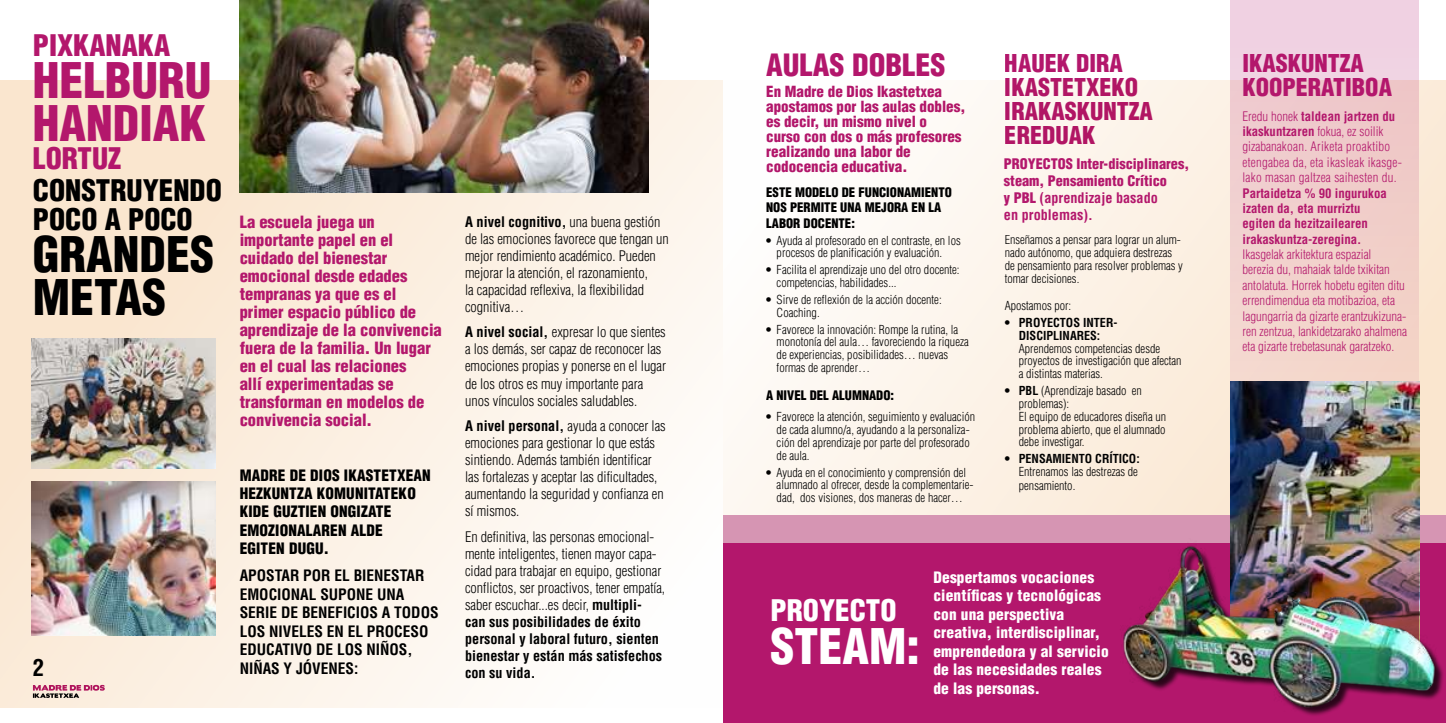
<style>
.page{position:relative;width:1446px;height:723px;background:#fff}
.page>*{position:absolute;margin:0;border:0;box-sizing:border-box;transform-origin:0 0}
.t1{font:900 condensed 47.85px/42.9px "Helvetica LT Std";color:#b3176c}
.t2{font:900 condensed 47.85px/42.9px "Helvetica LT Std";color:#000}
.t3{font:900 condensed 47.85px "Helvetica LT Std";color:#fff}
.t4{font:900 condensed 30px "Helvetica LT Std";color:#b3176c}
.t5{font:900 condensed 29.1px/29.1px "Helvetica LT Std";color:#000}
.t6{font:900 condensed 29.1px "Helvetica LT Std";color:#b3176c}
.t7{font:900 condensed 29.1px "Helvetica LT Std";color:#fff}
.t8{font:900 condensed 24px/24px "Helvetica LT Std";color:#b3176c}
.t9{font:700 condensed 22.8px "Helvetica LT Std";color:#000}
.t10{font:900 condensed 16.5px/18px "Helvetica LT Std";color:#b3176c}
.t11{font:900 condensed 15.3px/18.5px "Helvetica LT Std";letter-spacing:.01em;color:#fff}
.t12{font:700 condensed 15.3px/18.5px "Helvetica LT Std";color:#000}
.t13{font:900 condensed 15.3px/18.5px "Helvetica LT Std";letter-spacing:.01em;color:#000}
.t14{font:900 condensed 15px/15px "Helvetica LT Std";color:#b3176c}
.t15{font:300 condensed 14.25px/17.1px "Helvetica LT Std";color:#000}
.t16{font:900 condensed 14.25px/17.1px "Helvetica LT Std";color:#b3176c}
.t17{font:300 condensed 12.9px/15.5px "Helvetica LT Std";color:#b3176c}
.t18{font:300 condensed 12.9px/15.5px "Helvetica LT Std";letter-spacing:.02em;color:#b3176c}
.t19{font:700 condensed 12.9px/15.5px "Helvetica LT Std";color:#b3176c}
.t20{font:900 condensed 12.9px/15.5px "Helvetica LT Std";color:#000}
.t21{font:300 condensed 12.15px/12.9px "Helvetica LT Std";color:#000}
.t22{font:700 condensed 12.15px/12.9px "Helvetica LT Std";color:#000;text-align:center}
.s1{font-weight:700}
</style>
<div class="page">
<svg style="left:723px;top:80px;width:723px;height:435px;fill:#fcf4eb"></svg>
<div style="left:723px;top:542px;width:723px;height:181px;background:#b3176c"></div>
<div style="left:723px;top:515px;width:723px;height:27px;background:#d695b3"></div>
<div style="left:0;top:80px;width:723px;height:628px;background:linear-gradient(to right,#f9e3cc,#fefbf8)"></div>
<svg style="left:1230px;top:0;width:189px;height:381px;background:#f0cfd0"></svg>
<img style="left:32px;top:482px;width:184px;height:153px">
<img style="left:32px;top:339px;width:184px;height:129px">
<img style="left:240px;top:0;width:409px;height:192px">
<img style="left:1230px;top:381px;width:189px;height:134px">
<svg style="left:1230px;top:515px;width:189px;height:6px"></svg>
<img style="left:1043px;top:521px;width:403px;height:195px">
<h3 class="t6" style="left:33px;top:27px;width:139px">PIXKANAKA</h3>
<h1 class="t1" style="left:33px;top:59px;width:180px">HELBURU<br>HANDIAK</h1>
<h3 class="t6" style="left:33px;top:140px;width:90px">LORTUZ</h3>
<h3 class="t5" style="left:33px;top:175px;width:190px">CONSTRUYENDO<br>POCO A POCO</h3>
<h1 class="t2" style="left:33px;top:232px;width:183px">GRANDES<br>METAS</h1>
<h3 class="t9" style="left:33px;top:654px;width:13px">2</h3>
<p class="t10" style="left:240px;top:213px;width:204px">La escuela juega un importante papel en el cuidado del bienestar emocional desde edades tempranas ya que es el primer espacio público de aprendizaje de la convivencia fuera de la familia. Un lugar en el cual las relaciones<br>allí experimentadas se transforman en modelos de convivencia social.</p>
<p class="t13" style="left:240px;top:465px;width:193px">MADRE DE DIOS IKASTETXEAN<br>HEZKUNTZA KOMUNITATEKO<br>KIDE GUZTIEN ONGIZATE<br>EMOZIONALAREN ALDE<br>EGITEN DUGU.</p>
<p class="t12" style="left:240px;top:566px;width:200px">APOSTAR POR EL BIENESTAR<br>EMOCIONAL SUPONE UNA<br>SERIE DE BENEFICIOS A TODOS<br>LOS NIVELES EN EL PROCESO<br>EDUCATIVO DE LOS NIÑOS,<br>NIÑAS Y JÓVENES:</p>
<p class="t15" style="left:465px;top:213px;width:205px"><span class="s1">A nivel cognitivo,</span> una buena gestión de las emociones favorece que tengan un mejor rendimiento académico. Pueden mejorar la atención, el razonamiento,<br>la capacidad reflexiva, la flexibilidad cognitiva…</p>
<p class="t15" style="left:465px;top:323px;width:203px"><span class="s1">A nivel social,</span> expresar lo que sientes a los demás, ser capaz de reconocer las emociones propias y ponerse en el lugar de los otros es muy importante para unos vínculos sociales saludables.</p>
<p class="t15" style="left:465px;top:417px;width:202px"><span class="s1">A nivel personal,</span> ayuda a conocer las emociones para gestionar lo que estás sintiendo. Además también identificar las fortalezas y aceptar las dificultades, aumentando la seguridad y confianza en sí mismos.</p>
<p class="t15" style="left:465px;top:528px;width:201px">En definitiva, las personas emocional&shy;mente inteligentes, tienen mayor capa&shy;cidad para trabajar en equipo, gestionar conflictos, ser proactivos, tener empatía, saber escuchar...es decir, <span class="s1">multipli&shy;can sus posibilidades de éxito personal y laboral futuro, sienten bienestar y están más satisfechos con su vida.</span></p>
<h2 class="t4" style="left:766px;top:46px;width:181px">AULAS DOBLES</h2>
<p class="t14" style="left:766px;top:84px;width:201px">En Madre de Dios Ikastetxea apostamos por las aulas dobles, es decir, un mismo nivel o<br>curso con dos o más profesores realizando una labor de codocencia educativa.</p>
<p class="t20" style="left:766px;top:184px;width:187px">ESTE MODELO DE FUNCIONAMIENTO<br>NOS PERMITE UNA MEJORA EN LA<br>LABOR DOCENTE:</p>
<p class="t21" style="left:776px;top:234px;width:186px;text-indent:-10px"><span class="s1">•</span> Ayuda al profesorado en el contraste, en los procesos de planificación y evaluación.</p>
<p class="t21" style="left:776px;top:263px;width:184px;text-indent:-10px"><span class="s1">•</span> Facilita el aprendizaje uno del otro docente: competencias, habilidades...</p>
<p class="t21" style="left:776px;top:293px;width:167px;text-indent:-10px"><span class="s1">•</span> Sirve de reflexión de la acción docente:<br>Coaching.</p>
<p class="t21" style="left:776px;top:323px;width:194px;text-indent:-10px"><span class="s1">•</span> Favorece la innovación: Rompe la rutina, la monotonía del aula… favoreciendo la riqueza de experiencias, posibilidades… nuevas formas de aprender…</p>
<p class="t20" style="left:766px;top:388px;width:129px">A NIVEL DEL ALUMNADO:</p>
<p class="t21" style="left:776px;top:410px;width:200px;text-indent:-10px"><span class="s1">•</span> Favorece la atención, seguimiento y evaluación de cada alumno/a, ayudando a la personaliza&shy;ción del aprendizaje por parte del profesorado de aula.</p>
<p class="t21" style="left:776px;top:466px;width:198px;text-indent:-10px"><span class="s1">•</span> Ayuda en el conocimiento y comprensión del alumnado al ofrecer, desde la complementarie&shy;dad, dos visiones, dos maneras de hacer…</p>
<h3 class="t8" style="left:1004px;top:51px;width:150px">HAUEK DIRA<br>IKASTETXEKO<br>IRAKASKUNTZA<br>EREDUAK</h3>
<p class="t16" style="left:1004px;top:155px;width:187px">PROYECTOS Inter-disciplinares, steam, Pensamiento Crítico<br>y PBL <span class="s1">(aprendizaje basado<br>en problemas).</span></p>
<p class="t21" style="left:1004px;top:233px;width:180px">Enseñamos a pensar para lograr un alum&shy;nado autónomo, que adquiera destrezas de pensamiento para resolver problemas y tomar decisiones.</p>
<p class="t21" style="left:1004px;top:299px;width:68px">Apostamos por:</p>
<p class="t22" style="left:1004px;top:316px;width:114px">• PROYECTOS INTER-<br>DISCIPLINARES:</p>
<p class="t21" style="left:1019px;top:342px;width:164px">Aprendemos competencias desde proyectos de investigación que afectan a distintas materias.</p>
<p class="t21" style="left:1019px;top:384px;width:149px;text-indent:-14px"><span class="s1">• PBL</span> (Aprendizaje basado en problemas):<br>El equipo de educadores diseña un problema abierto, que el alumnado debe investigar.</p>
<p class="t22" style="left:1004px;top:452px;width:136px">• PENSAMIENTO CRÍTICO:</p>
<p class="t21" style="left:1019px;top:465px;width:121px;line-height:13.6px">Entrenamos las destrezas de pensamiento.</p>
<h3 class="t7" style="left:770px;top:592px;width:127px">PROYECTO</h3>
<h1 class="t3" style="left:770px;top:616px;width:151px">STEAM:</h1>
<p class="t11" style="left:933px;top:568px;width:177px">Despertamos vocaciones científicas y tecnológicas con una perspectiva creativa, interdisciplinar, emprendedora y al servicio de las necesidades reales de las personas.</p>
<h3 class="t8" style="left:1242px;top:51px;width:151px">IKASKUNTZA<br>KOOPERATIBOA</h3>
<p class="t18" style="left:1242px;top:108px;width:161px">Eredu honek <span class="s1">taldean jartzen du ikaskuntzaren</span> fokua, ez soilik gizabanakoan. Ariketa proaktibo etengabea da, eta ikasleak ikasge&shy;lako masan galtzea saihesten du.</p>
<p class="t19" style="left:1242px;top:185px;width:146px">Partaidetza % 90 ingurukoa izaten da, eta murriztu egiten da hezitzailearen irakaskuntza-zeregina.</p>
<p class="t17" style="left:1242px;top:247px;width:166px">Ikasgelak arkitektura espazial<br>berezia du, mahaiak talde txikitan antolatuta. Horrek hobetu egiten ditu errendimendua eta motibazioa, eta lagungarria da gizarte erantzukizuna&shy;ren zentzua, lankidetzarako ahalmena eta gizarte trebetasunak garatzeko.</p>
</div>
